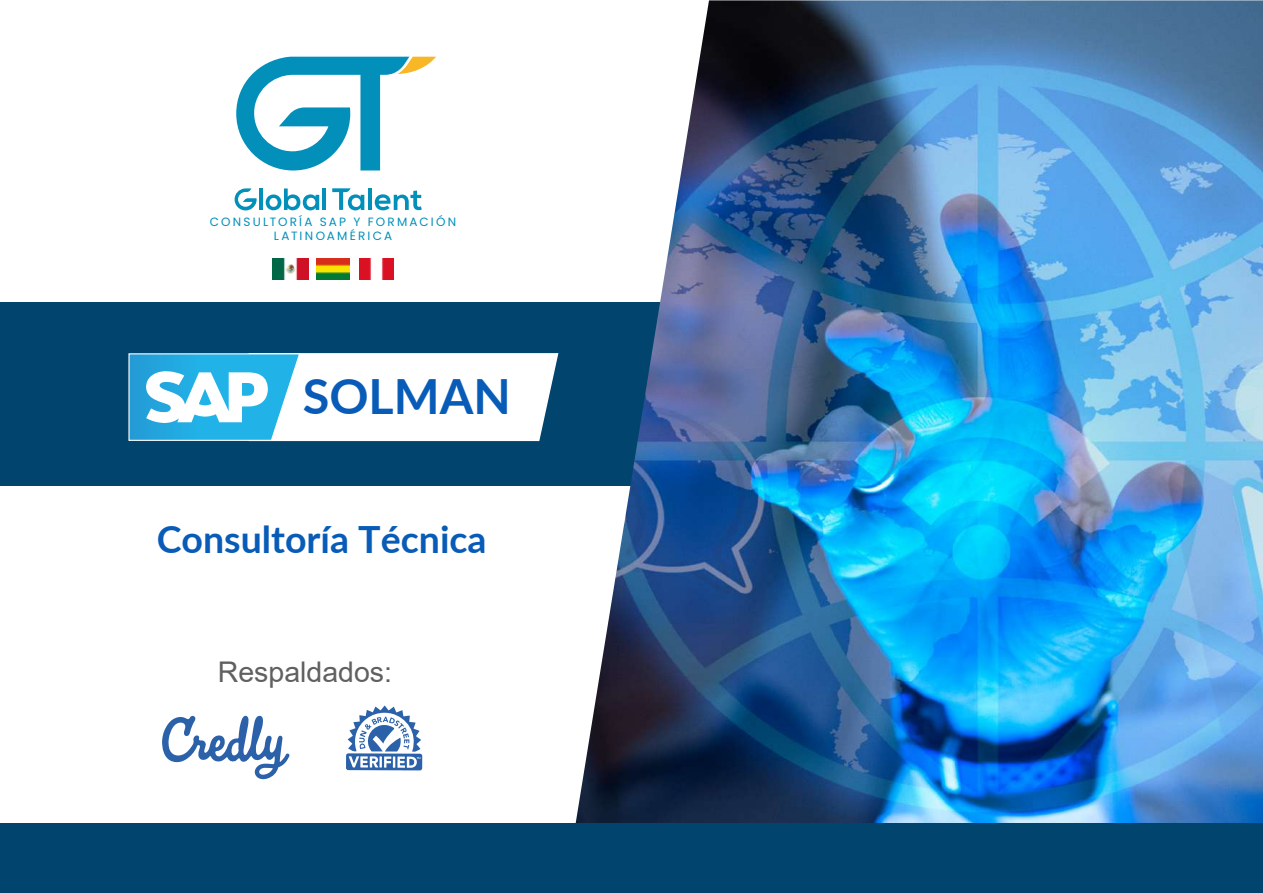
<style>
.page{position:relative;width:1263px;height:893px;background:#fff}
.page>*{position:absolute;margin:0;border:0;box-sizing:border-box;transform-origin:0 0}
.t1{font:700 48.6px "Lato";color:#085cb7}
.t2{font:700 37.5px "Lato";color:#085cb7}
.t3{font:28.5px "Arial";color:#5f6060}
.t4{font:12px/14.4px "Poppins";letter-spacing:.18em;color:#0290bb;text-align:center}
</style>
<div class="page">
<div style="left:0;top:303px;width:1263px;height:183px;background:#01446d"></div>
<img style="left:572px;top:0;width:691px;height:824px">
<div style="left:0;top:824px;width:1263px;height:69px;background:#01446d"></div>
<svg style="left:128px;top:353px;width:431px;height:89px;background:#bfe4f2"></svg>
<svg style="left:346px;top:705px;width:76px;height:65px"></svg>
<svg style="left:162px;top:715px;width:127px;height:64px"></svg>
<hr style="left:368px;top:188px;width:4px;height:22px;background:#0290bb">
<svg style="left:375px;top:191px;width:47px;height:19px"></svg>
<svg style="left:332px;top:188px;width:32px;height:22px"></svg>
<svg style="left:235px;top:188px;width:22px;height:22px"></svg>
<hr style="left:260px;top:188px;width:3px;height:22px;background:#0290bb">
<svg style="left:266px;top:188px;width:53px;height:22px"></svg>
<hr style="left:322px;top:188px;width:4px;height:22px;background:#0290bb">
<svg style="left:236px;top:57px;width:200px;height:113px"></svg>
<img style="left:272px;top:259px;width:36px;height:20px">
<img style="left:317px;top:259px;width:32px;height:20px">
<img style="left:359px;top:259px;width:34px;height:20px">
<p class="t4" style="left:210px;top:215px;width:248px">CONSULTORÍA SAP Y FORMACIÓN<br>LATINOAMÉRICA</p>
<h1 class="t1" style="left:303px;top:361px;width:209px">SOLMAN</h1>
<h2 class="t2" style="left:157px;top:512px;width:331px">Consultoría Técnica</h2>
<h3 class="t3" style="left:218px;top:652px;width:176px">Respaldados:</h3>
</div>
